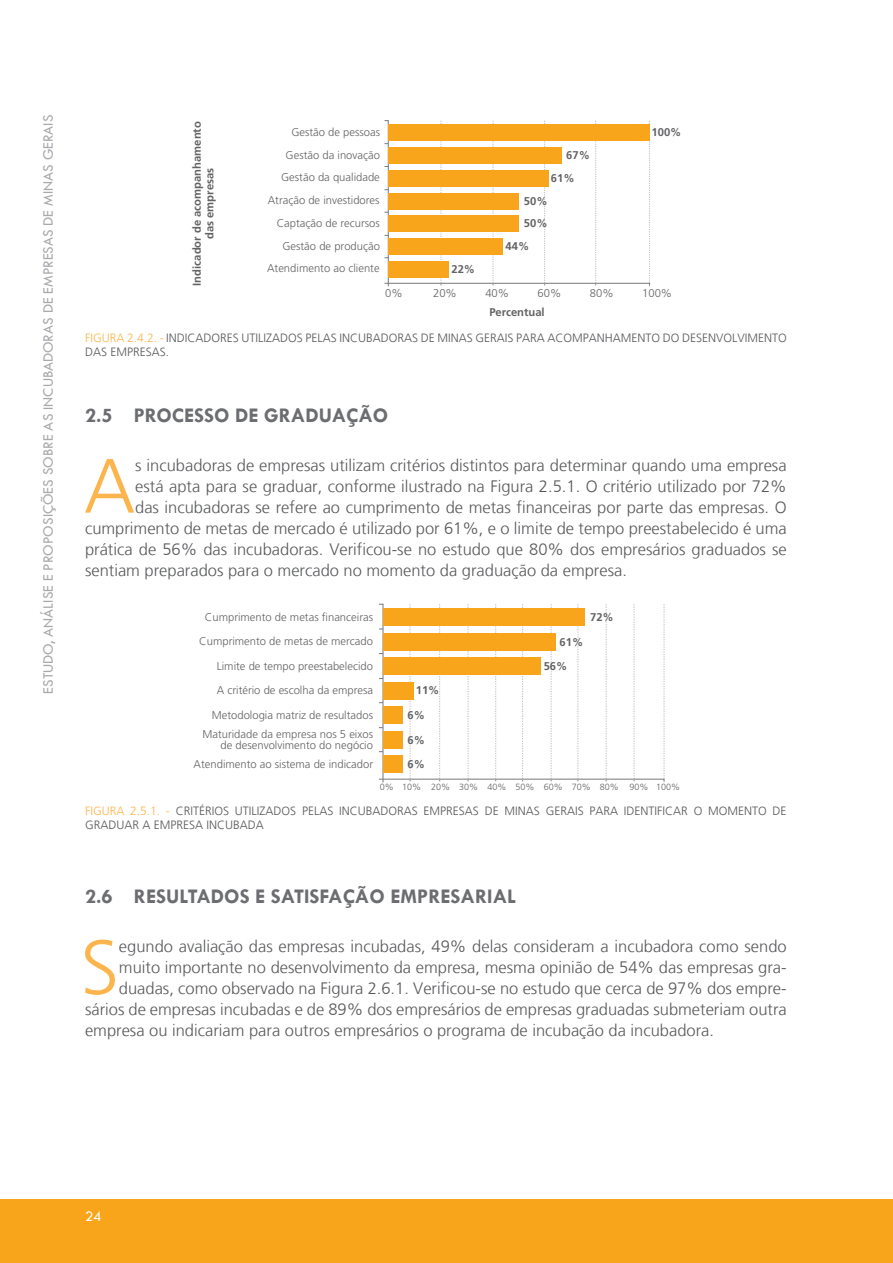
<style>
.page{position:relative;width:893px;height:1263px;background:#fff}
.page>*{position:absolute;margin:0;border:0;box-sizing:border-box;transform-origin:0 0}
.capitular3{font:300 76.65px "Frutiger LT";color:#fcb54c}
.t1{font:700 21px "Tw Cen";color:#6c6d70}
.capitular3-2{font:300 16.5px "Frutiger LT";color:#57585a}
.t2{font:15px "Tw Cen";color:#a8a9ad}
.t3{font:15px "Tw Cen";color:#fff}
.nome_figura_cap3{font:300 12px/14.4px "Frutiger LT";color:#57585a}
.t4{font:300 11.25px/22.8px "Frutiger";color:#636366;text-align:right}
.t5{font:700 11.25px/12.6px "Frutiger";color:#636366;text-align:center}
.t6{font:300 9px "Frutiger";color:#636366}
.s1{color:#fcb54c}
</style>
<div class="page">
<div style="left:0;top:1199px;width:893px;height:64px;background:#f9a51b"></div>
<svg style="left:384px;top:120px;width:266px;height:167px"></svg>
<svg style="left:379px;top:603px;width:286px;height:180px"></svg>
<p class="t2" style="left:39px;top:693px;width:580px;rotate:-90deg">ESTUDO, ANÁLISE E PROPOSIÇÕES SOBRE AS INCUBADORAS DE EMPRESAS DE MINAS GERAIS</p>
<p class="t5" style="left:191px;top:286px;width:166px;rotate:-90deg">Indicador de acompanhamento das empresas</p>
<p class="t4" style="left:291px;top:121px;width:90px">Gestão de pessoas</p>
<p class="t5" style="left:651px;top:126px;width:32px">100%</p>
<p class="t4" style="left:286px;top:143px;width:96px">Gestão da inovação</p>
<p class="t4" style="left:267px;top:166px;width:114px">Gestão da qualidade<br>Atração de investidores<br>Captação de recursos<br>Gestão de produção<br>Atendimento ao cliente</p>
<p class="t5" style="left:451px;top:263px;width:25px">22%</p>
<p class="t5" style="left:566px;top:149px;width:25px">67%</p>
<p class="t5" style="left:551px;top:172px;width:25px">61%</p>
<p class="t5" style="left:524px;top:194px;width:25px">50%</p>
<p class="t5" style="left:524px;top:217px;width:25px">50%</p>
<p class="t5" style="left:505px;top:240px;width:25px">44%</p>
<p class="t4" style="left:385px;top:281px;width:19px">0%</p>
<p class="t4" style="left:433px;top:281px;width:25px">20%</p>
<p class="t4" style="left:485px;top:281px;width:25px">40%</p>
<p class="t4" style="left:538px;top:281px;width:25px">60%</p>
<p class="t4" style="left:590px;top:281px;width:25px">80%</p>
<p class="t4" style="left:642px;top:281px;width:32px">100%</p>
<p class="t5" style="left:489px;top:306px;width:57px">Percentual</p>
<p class="nome_figura_cap3" style="left:85px;top:331px;width:703px"><span class="s1">FIGURA 2.4.2. -</span> INDICADORES UTILIZADOS PELAS INCUBADORAS DE MINAS GERAIS PARA ACOMPANHAMENTO DO DESENVOLVIMENTO<br>DAS EMPRESAS.</p>
<p class="t1" style="left:85px;top:403px;width:305px">2.5 PROCESSO DE GRADUAÇÃO</p>
<p class="capitular3" style="left:84px;top:443px;width:53px">A</p>
<p class="capitular3-2" style="left:135px;top:456px;width:653px">s incubadoras de empresas utilizam critérios distintos para determinar quando uma empresa</p>
<p class="capitular3-2" style="left:135px;top:477px;width:653px">está apta para se graduar, conforme ilustrado na Figura 2.5.1. O critério utilizado por 72%</p>
<p class="capitular3-2" style="left:135px;top:498px;width:653px">das incubadoras se refere ao cumprimento de metas financeiras por parte das empresas. O</p>
<p class="capitular3-2" style="left:85px;top:519px;width:703px">cumprimento de metas de mercado é utilizado por 61%, e o limite de tempo preestabelecido é uma</p>
<p class="capitular3-2" style="left:85px;top:540px;width:703px">prática de 56% das incubadoras. Verificou-se no estudo que 80% dos empresários graduados se</p>
<p class="capitular3-2" style="left:85px;top:561px;width:543px">sentiam preparados para o mercado no momento da graduação da empresa.</p>
<p class="t4" style="left:205px;top:605px;width:170px">Cumprimento de metas financeiras</p>
<p class="t5" style="left:590px;top:611px;width:25px">72%</p>
<p class="t4" style="left:199px;top:630px;width:175px">Cumprimento de metas de mercado</p>
<p class="t4" style="left:212px;top:654px;width:163px;line-height:24.5px;text-align:center">Limite de tempo preestabelecido<br>A critério de escolha da empresa<br>Metodologia matriz de resultados</p>
<p class="t4" style="left:202px;top:729px;width:172px;line-height:11.1px">Maturidade da empresa nos 5 eixos de desenvolvimento do negócio</p>
<p class="t4" style="left:194px;top:752px;width:181px">Atendimento ao sistema de indicador</p>
<p class="t5" style="left:416px;top:684px;width:25px">11%</p>
<p class="t5" style="left:408px;top:709px;width:19px">6%</p>
<p class="t5" style="left:408px;top:733px;width:19px">6%</p>
<p class="t5" style="left:408px;top:758px;width:19px">6%</p>
<p class="t5" style="left:560px;top:636px;width:25px">61%</p>
<p class="t5" style="left:544px;top:660px;width:25px">56%</p>
<p class="t6" style="left:380px;top:782px;width:302px">0% 10% 20% 30% 40% 50% 60% 70% 80% 90% 100%</p>
<p class="nome_figura_cap3" style="left:85px;top:804px;width:703px"><span class="s1">FIGURA 2.5.1. -</span> CRITÉRIOS UTILIZADOS PELAS INCUBADORAS EMPRESAS DE MINAS GERAIS PARA IDENTIFICAR O MOMENTO DE<br>GRADUAR A EMPRESA INCUBADA</p>
<p class="t1" style="left:85px;top:884px;width:433px">2.6 RESULTADOS E SATISFAÇÃO EMPRESARIAL</p>
<p class="capitular3" style="left:81px;top:924px;width:40px">S</p>
<p class="capitular3-2" style="left:119px;top:937px;width:669px">egundo avaliação das empresas incubadas, 49% delas consideram a incubadora como sendo</p>
<p class="capitular3-2" style="left:119px;top:958px;width:669px">muito importante no desenvolvimento da empresa, mesma opinião de 54% das empresas gra-</p>
<p class="capitular3-2" style="left:119px;top:979px;width:669px">duadas, como observado na Figura 2.6.1. Verificou-se no estudo que cerca de 97% dos empre-</p>
<p class="capitular3-2" style="left:85px;top:1000px;width:703px">sários de empresas incubadas e de 89% dos empresários de empresas graduadas submeteriam outra</p>
<p class="capitular3-2" style="left:85px;top:1021px;width:630px">empresa ou indicariam para outros empresários o programa de incubação da incubadora.</p>
<p class="t3" style="left:85px;top:1208px;width:18px">24</p>
</div>
